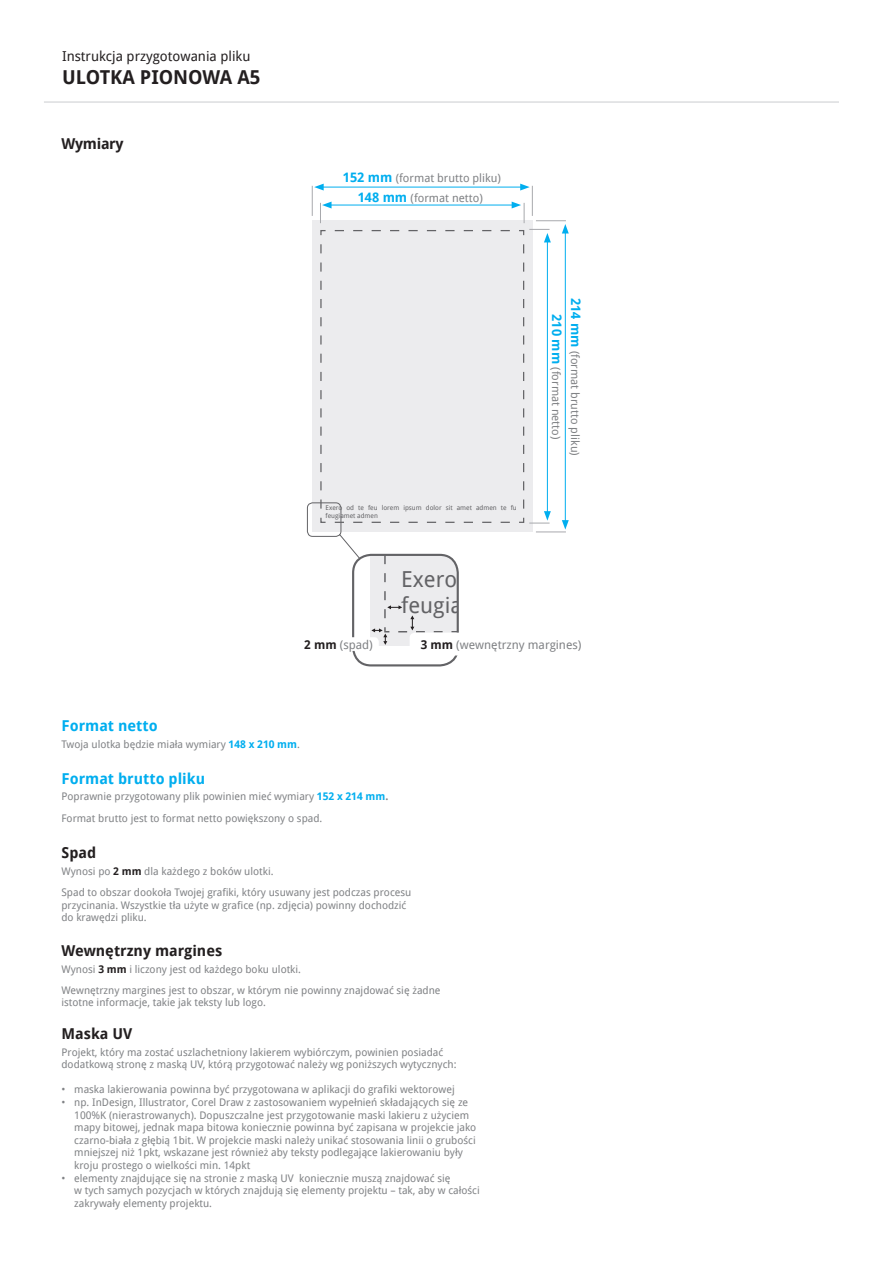
<style>
.page{position:relative;width:893px;height:1263px;background:#fff}
.page>*{position:absolute;margin:0;border:0;box-sizing:border-box;transform-origin:0 0}
.t1{font:22.05px/26.5px "Droid Sans";color:#636366}
.t2{font:700 19.2px "Droid Sans";color:#231f20}
.t3{font:700 15px "Droid Sans";color:#231f20}
.t4{font:700 15px "Droid Sans";color:#00aeef}
.t5{font:700 15px "Droid Sans";letter-spacing:-.02em;color:#231f20}
.t6{font:13.65px "Droid Sans";color:#231f20}
.t7{font:12px "Droid Sans";color:#808285}
.t8{font:11.4px/19.4px "Droid Sans";color:#808285;text-align:center}
.t9{font:10.5px/12.6px "Droid Sans";color:#808285}
.t10{font:6.6px/7.9px "Droid Sans";color:#636366}
.s1{font-weight:700;font-size:13.05px;color:#00aeef}
.s2{font-weight:700;color:#231f20}
.s3{font-weight:700;color:#00aeef}
.s4{font-weight:700}
</style>
<div class="page">
<hr style="left:44px;top:101px;width:795px;height:2px;background:#dcdddf">
<div style="left:312px;top:221px;width:220px;height:311px;background:#ececee"></div>
<svg style="left:320px;top:230px;width:203px;height:293px"></svg>
<hr style="left:321px;top:187px;width:202px;height:1px;background:#00aeef">
<svg style="left:314px;top:184px;width:10px;height:7px"></svg>
<svg style="left:520px;top:184px;width:10px;height:7px"></svg>
<hr style="left:329px;top:205px;width:185px;height:1px;background:#00aeef">
<hr style="left:312px;top:186px;width:1px;height:30px;background:#a8a9ad">
<svg style="left:320px;top:202px;width:12px;height:21px"></svg>
<svg style="left:512px;top:202px;width:13px;height:21px"></svg>
<hr style="left:532px;top:186px;width:1px;height:30px;background:#a8a9ad">
<hr style="left:565px;top:231px;width:1px;height:291px;background:#00aeef">
<svg style="left:562px;top:520px;width:7px;height:10px"></svg>
<svg style="left:562px;top:224px;width:7px;height:9px"></svg>
<hr style="left:536px;top:531px;width:30px;height:1px;background:#a8a9ad">
<svg style="left:523px;top:229px;width:28px;height:295px"></svg>
<hr style="left:536px;top:220px;width:30px;height:1px;background:#a8a9ad">
<div style="left:307px;top:502px;width:34px;height:35px;border:1px solid #636366;border-radius:5px"></div>
<svg style="left:338px;top:533px;width:23px;height:27px"></svg>
<div style="left:352px;top:554px;width:107px;height:112px;border:2px solid #636366;border-radius:18px"></div>
<div style="left:410px;top:633px;width:183px;height:22px;background:#fff;border-radius:5px"></div>
<svg style="left:370px;top:555px;width:88px;height:90px;background:#e6e6e7"></svg>
<div style="left:300px;top:637px;width:79px;height:14px;background:#fff;border-radius:4px"></div>
<h3 class="t6" style="left:62px;top:47px;width:190px">Instrukcja przygotowania pliku</h3>
<h2 class="t2" style="left:62px;top:63px;width:200px">ULOTKA PIONOWA A5</h2>
<h3 class="t5" style="left:62px;top:133px;width:64px">Wymiary</h3>
<p class="t8" style="left:343px;top:168px;width:160px"><span class="s1">152 mm</span> (format brutto pliku)<br><span class="s1">148 mm</span> (format netto)</p>
<p class="t10" style="left:326px;top:503px;width:193px">Exero od te feu lorem ipsum dolor sit amet admen te fu feugiamet admen</p>
<h1 class="t1" style="left:401px;top:565px;width:101px">Exero od feugiamet</h1>
<p class="t8" style="left:585px;top:298px;width:160px;rotate:90deg"><span class="s1">214 mm</span> (format brutto pliku)<br><span class="s1">210 mm</span> (format netto)</p>
<p class="t7" style="left:304px;top:636px;width:70px"><span class="s2">2 mm</span> (spad)</p>
<p class="t7" style="left:421px;top:636px;width:162px"><span class="s2">3 mm</span> (wewnętrzny margines)</p>
<h3 class="t4" style="left:62px;top:715px;width:98px">Format netto</h3>
<p class="t9" style="left:62px;top:738px;width:240px">Twoja ulotka będzie miała wymiary <span class="s3">148 x 210 mm</span>.</p>
<h3 class="t4" style="left:62px;top:767px;width:145px">Format brutto pliku</h3>
<p class="t9" style="left:62px;top:786px;width:328px;line-height:21.1px">Poprawnie przygotowany plik powinien mieć wymiary <span class="s3">152 x 214 mm</span><span class="s4">.<br></span>Format brutto jest to format netto powiększony o spad.</p>
<h3 class="t3" style="left:62px;top:842px;width:36px">Spad</h3>
<p class="t9" style="left:62px;top:860px;width:351px;line-height:21.1px">Wynosi po <span class="s2">2 mm</span> dla każdego z boków ulotki.<br>Spad to obszar dookoła Twojej grafiki, który usuwany jest podczas procesu</p>
<p class="t9" style="left:62px;top:898px;width:346px">przycinania. Wszystkie tła użyte w grafice (np. zdjęcia) powinny dochodzić do krawędzi pliku.</p>
<h3 class="t3" style="left:62px;top:939px;width:162px">Wewnętrzny margines</h3>
<p class="t9" style="left:61px;top:958px;width:381px;line-height:21.1px">Wynosi <span class="s2">3 mm</span> i liczony jest od każdego boku ulotki.<br>Wewnętrzny margines jest to obszar, w którym nie powinny znajdować się żadne</p>
<p class="t9" style="left:61px;top:996px;width:206px">istotne informacje, takie jak teksty lub logo.</p>
<h3 class="t3" style="left:62px;top:1023px;width:72px">Maska UV</h3>
<p class="t9" style="left:62px;top:1045px;width:397px">Projekt, który ma zostać uszlachetniony lakierem wybiórczym, powinien posiadać dodatkową stronę z maską UV, którą przygotować należy wg poniższych wytycznych:</p>
<p class="t9" style="left:62px;top:1083px;width:395px">• maska lakierowania powinna być przygotowana w aplikacji do grafiki wektorowej</p>
<p class="t9" style="left:74px;top:1095px;width:404px;text-indent:-13px">• np. InDesign, Illustrator, Corel Draw z zastosowaniem wypełnień składających się ze 100%K (nierastrowanych). Dopuszczalne jest przygotowanie maski lakieru z użyciem mapy bitowej, jednak mapa bitowa koniecznie powinna być zapisana w projekcie jako czarno-biała z głębią 1bit. W projekcie maski należy unikać stosowania linii o grubości mniejszej niż 1pkt, wskazane jest również aby teksty podlegające lakierowaniu były kroju prostego o wielkości min. 14pkt</p>
<p class="t9" style="left:74px;top:1171px;width:407px;text-indent:-13px">• elementy znajdujące się na stronie z maską UV koniecznie muszą znajdować się<br>w tych samych pozycjach w których znajdują się elementy projektu – tak, aby w całości zakrywały elementy projektu.</p>
</div>
